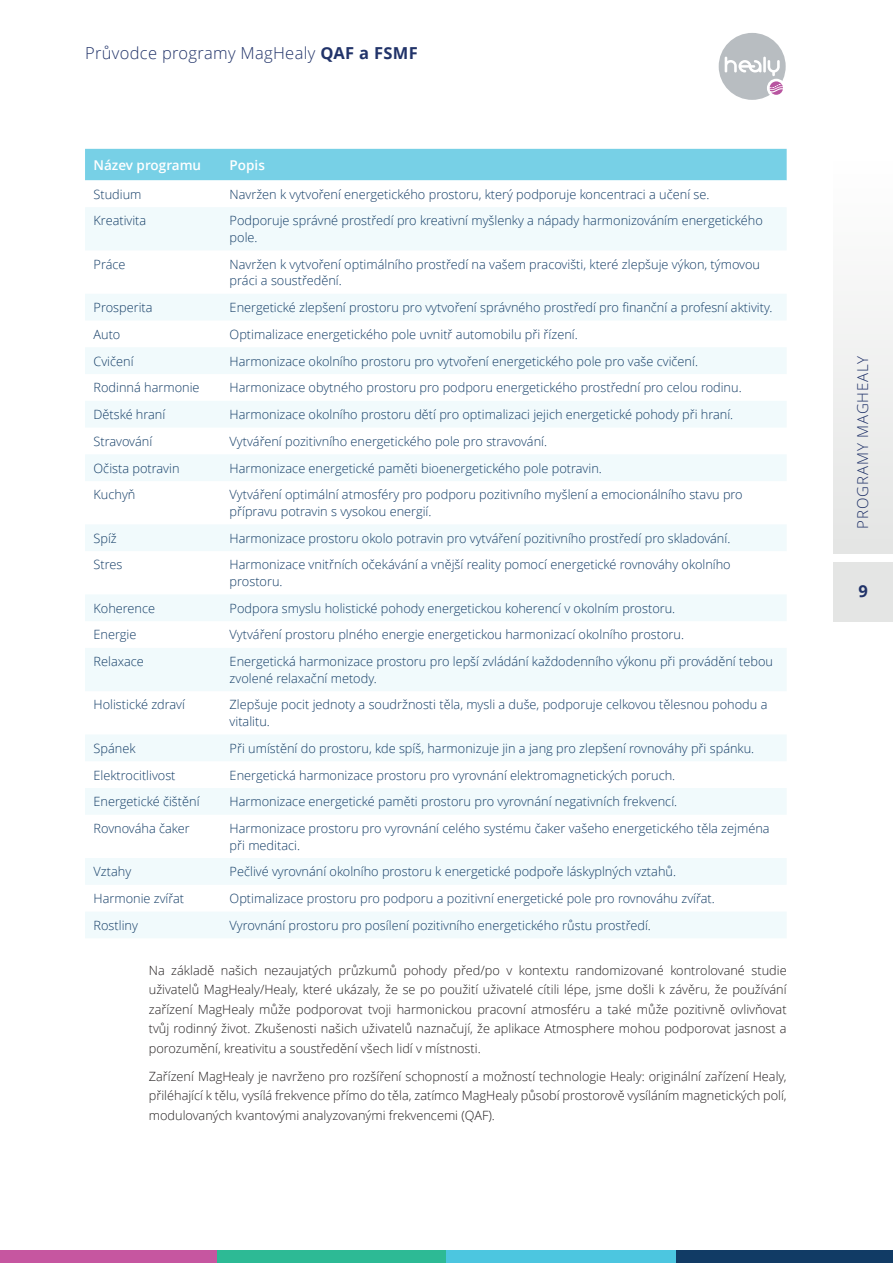
<style>
.page{position:relative;width:893px;height:1263px;background:#fff}
.page>*{position:absolute;margin:0;border:0;box-sizing:border-box;transform-origin:0 0}
.t1{font:300 16.5px "Open Sans";letter-spacing:.02em;color:#213369}
.t2{font:700 16.5px "Open Sans";color:#213369}
.t3{font:300 15px "Open Sans";letter-spacing:.06em;color:#213369}
.B_Tabellen_Texte_Head{font:600 13.5px "Open Sans";color:#fff}
.B_Tabellen_Texte{font:300 12.75px/16.5px "Open Sans";color:#113b65}
.B_Fließtext{font:300 12.75px/19.5px "Open Sans";color:#231f20;text-align:justify}
.s1{font-weight:700}
</style>
<div class="page">
<div style="left:833px;top:161px;width:60px;height:392px;background:linear-gradient(to right,#f1f1f1,#f1f1f1)"></div>
<div style="left:833px;top:562px;width:60px;height:59px;background:#e4e5e4"></div>
<div style="left:719px;top:33px;width:67px;height:67px;background:#b8bdc1;border-radius:50%"></div>
<svg style="left:725px;top:57px;width:58px;height:38px"></svg>
<div style="left:217px;top:1250px;width:229px;height:13px;background:#2dba95"></div>
<div style="left:446px;top:1250px;width:230px;height:13px;background:#4cc6e0"></div>
<div style="left:676px;top:1250px;width:217px;height:13px;background:#113b65"></div>
<div style="left:0;top:1250px;width:217px;height:13px;background:#c656a0"></div>
<div style="left:85px;top:149px;width:702px;height:31px;background:#77d0e6"></div>
<svg style="left:85px;top:207px;width:701px;height:731px"></svg>
<p class="t1" style="left:85px;top:42px;width:334px">Průvodce programy MagHealy <span class="s1">QAF a FSMF</span></p>
<p class="B_Tabellen_Texte_Head" style="left:94px;top:156px;width:109px">Název programu</p>
<p class="B_Tabellen_Texte_Head" style="left:230px;top:156px;width:37px">Popis</p>
<p class="B_Tabellen_Texte" style="left:94px;top:185px;width:49px">Studium</p>
<p class="B_Tabellen_Texte" style="left:230px;top:185px;width:481px">Navržen k vytvoření energetického prostoru, který podporuje koncentraci a učení se.</p>
<p class="B_Tabellen_Texte" style="left:94px;top:212px;width:54px">Kreativita</p>
<p class="B_Tabellen_Texte" style="left:230px;top:212px;width:535px">Podporuje správné prostředí pro kreativní myšlenky a nápady harmonizováním energetického pole.</p>
<p class="B_Tabellen_Texte" style="left:94px;top:255px;width:33px">Práce</p>
<p class="B_Tabellen_Texte" style="left:230px;top:255px;width:532px">Navržen k vytvoření optimálního prostředí na vašem pracovišti, které zlepšuje výkon, týmovou práci a soustředění.</p>
<p class="B_Tabellen_Texte" style="left:94px;top:299px;width:61px">Prosperita</p>
<p class="B_Tabellen_Texte" style="left:230px;top:299px;width:544px">Energetické zlepšení prostoru pro vytvoření správného prostředí pro finanční a profesní aktivity.</p>
<p class="B_Tabellen_Texte" style="left:94px;top:326px;width:28px">Auto</p>
<p class="B_Tabellen_Texte" style="left:230px;top:326px;width:350px">Optimalizace energetického pole uvnitř automobilu při řízení.</p>
<p class="B_Tabellen_Texte" style="left:94px;top:352px;width:42px">Cvičení</p>
<p class="B_Tabellen_Texte" style="left:230px;top:352px;width:470px">Harmonizace okolního prostoru pro vytvoření energetického pole pro vaše cvičení.</p>
<p class="B_Tabellen_Texte" style="left:94px;top:379px;width:108px">Rodinná harmonie</p>
<p class="B_Tabellen_Texte" style="left:230px;top:379px;width:514px">Harmonizace obytného prostoru pro podporu energetického prostřední pro celou rodinu.</p>
<p class="B_Tabellen_Texte" style="left:94px;top:406px;width:73px">Dětské hraní</p>
<p class="B_Tabellen_Texte" style="left:230px;top:406px;width:505px">Harmonizace okolního prostoru dětí pro optimalizaci jejich energetické pohody při hraní.</p>
<p class="B_Tabellen_Texte" style="left:94px;top:433px;width:60px">Stravování</p>
<p class="B_Tabellen_Texte" style="left:230px;top:433px;width:319px">Vytváření pozitivního energetického pole pro stravování.</p>
<p class="B_Tabellen_Texte" style="left:94px;top:459px;width:88px">Očista potravin</p>
<p class="B_Tabellen_Texte" style="left:230px;top:459px;width:374px">Harmonizace energetické paměti bioenergetického pole potravin.</p>
<p class="B_Tabellen_Texte" style="left:94px;top:486px;width:43px">Kuchyň</p>
<p class="B_Tabellen_Texte" style="left:230px;top:486px;width:515px">Vytváření optimální atmosféry pro podporu pozitivního myšlení a emocionálního stavu pro přípravu potravin s vysokou energií.</p>
<p class="B_Tabellen_Texte" style="left:94px;top:529px;width:25px">Spíž</p>
<p class="B_Tabellen_Texte" style="left:230px;top:529px;width:502px">Harmonizace prostoru okolo potravin pro vytváření pozitivního prostředí pro skladování.</p>
<p class="B_Tabellen_Texte" style="left:94px;top:556px;width:30px">Stres</p>
<p class="B_Tabellen_Texte" style="left:230px;top:556px;width:503px">Harmonizace vnitřních očekávání a vnější reality pomocí energetické rovnováhy okolního prostoru.</p>
<p class="B_Tabellen_Texte" style="left:94px;top:599px;width:63px">Koherence</p>
<p class="B_Tabellen_Texte" style="left:230px;top:599px;width:447px">Podpora smyslu holistické pohody energetickou koherencí v okolním prostoru.</p>
<p class="B_Tabellen_Texte" style="left:94px;top:626px;width:44px">Energie</p>
<p class="B_Tabellen_Texte" style="left:230px;top:626px;width:456px">Vytváření prostoru plného energie energetickou harmonizací okolního prostoru.</p>
<p class="B_Tabellen_Texte" style="left:94px;top:653px;width:52px">Relaxace</p>
<p class="B_Tabellen_Texte" style="left:230px;top:653px;width:545px">Energetická harmonizace prostoru pro lepší zvládání každodenního výkonu při provádění tebou zvolené relaxační metody.</p>
<p class="B_Tabellen_Texte" style="left:94px;top:696px;width:93px">Holistické zdraví</p>
<p class="B_Tabellen_Texte" style="left:230px;top:696px;width:539px">Zlepšuje pocit jednoty a soudržnosti těla, mysli a duše, podporuje celkovou tělesnou pohodu a vitalitu.</p>
<p class="B_Tabellen_Texte" style="left:94px;top:739px;width:43px">Spánek</p>
<p class="B_Tabellen_Texte" style="left:230px;top:739px;width:526px">Při umístění do prostoru, kde spíš, harmonizuje jin a jang pro zlepšení rovnováhy při spánku.</p>
<p class="B_Tabellen_Texte" style="left:94px;top:766px;width:84px">Elektrocitlivost</p>
<p class="B_Tabellen_Texte" style="left:230px;top:766px;width:447px">Energetická harmonizace prostoru pro vyrovnání elektromagnetických poruch.</p>
<p class="B_Tabellen_Texte" style="left:94px;top:793px;width:108px">Energetické čištění</p>
<p class="B_Tabellen_Texte" style="left:230px;top:793px;width:449px">Harmonizace energetické paměti prostoru pro vyrovnání negativních frekvencí.</p>
<p class="B_Tabellen_Texte" style="left:94px;top:820px;width:98px">Rovnováha čaker</p>
<p class="B_Tabellen_Texte" style="left:230px;top:820px;width:541px">Harmonizace prostoru pro vyrovnání celého systému čaker vašeho energetického těla zejména při meditaci.</p>
<p class="B_Tabellen_Texte" style="left:94px;top:863px;width:39px">Vztahy</p>
<p class="B_Tabellen_Texte" style="left:230px;top:863px;width:448px">Pečlivé vyrovnání okolního prostoru k energetické podpoře láskyplných vztahů.</p>
<p class="B_Tabellen_Texte" style="left:94px;top:890px;width:92px">Harmonie zvířat</p>
<p class="B_Tabellen_Texte" style="left:230px;top:890px;width:487px">Optimalizace prostoru pro podporu a pozitivní energetické pole pro rovnováhu zvířat.</p>
<p class="B_Tabellen_Texte" style="left:94px;top:917px;width:46px">Rostliny</p>
<p class="B_Tabellen_Texte" style="left:230px;top:917px;width:423px">Vyrovnání prostoru pro posílení pozitivního energetického růstu prostředí.</p>
<p class="B_Fließtext" style="left:149px;top:960px;width:639px">Na základě našich nezaujatých průzkumů pohody před/po v kontextu randomizované kontrolované studie uživatelů MagHealy/Healy, které ukázaly, že se po použití uživatelé cítili lépe, jsme došli k závěru, že používání zařízení MagHealy může podporovat tvoji harmonickou pracovní atmosféru a také může pozitivně ovlivňovat tvůj rodinný život. Zkušenosti našich uživatelů naznačují, že aplikace Atmosphere mohou podporovat jasnost a porozumění, kreativitu a soustředění všech lidí v místnosti.</p>
<p class="B_Fließtext" style="left:149px;top:1066px;width:639px">Zařízení MagHealy je navrženo pro rozšíření schopností a možností technologie Healy: originální zařízení Healy, přiléhající k tělu, vysílá frekvence přímo do těla, zatímco MagHealy působí prostorově vysíláním magnetických polí, modulovaných kvantovými analyzovanými frekvencemi (QAF).</p>
<p class="t3" style="left:852px;top:529px;width:174px;rotate:-90deg">PROGRAMY MAGHEALY</p>
<p class="t2" style="left:858px;top:579px;width:11px">9</p>
</div>
